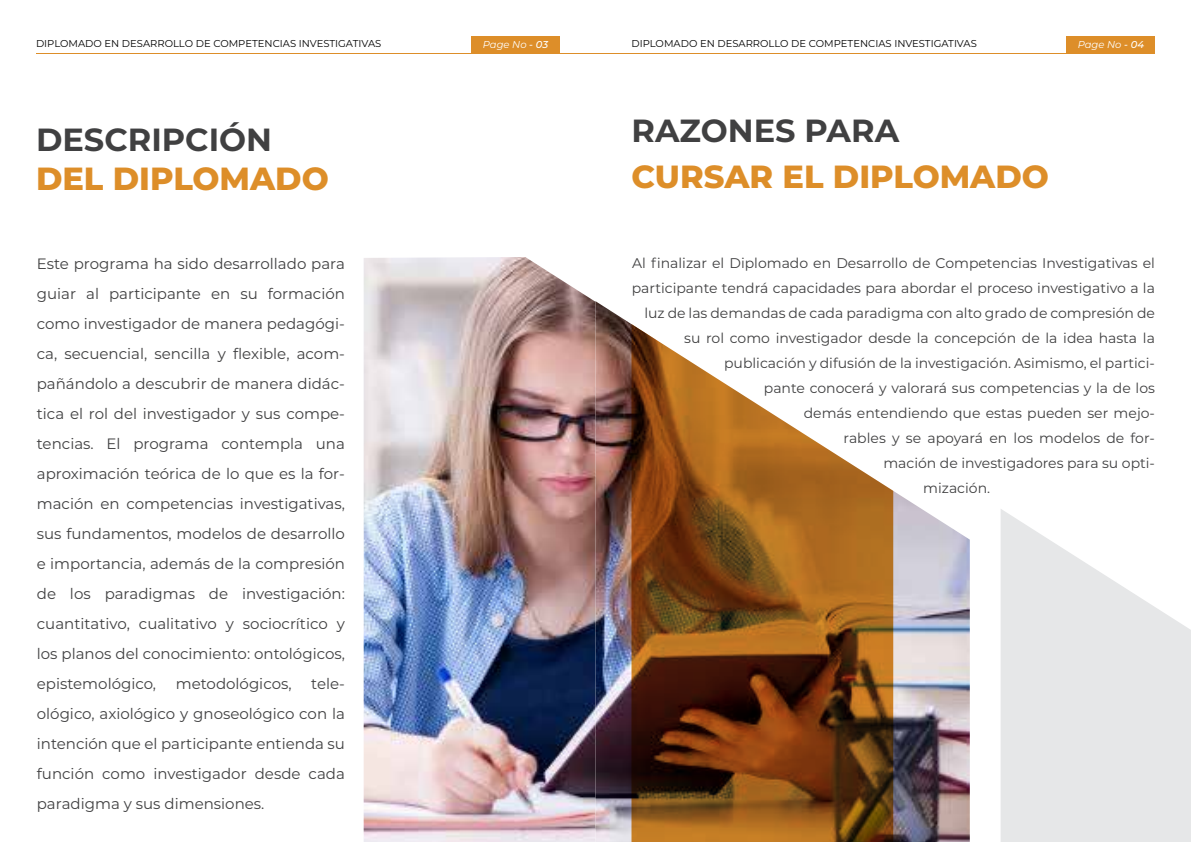
<style>
.page{position:relative;width:1191px;height:842px;background:#fff}
.page>*{position:absolute;margin:0;border:0;box-sizing:border-box;transform-origin:0 0}
.t1{font:800 32px "Montserrat";color:#dd8e29}
.t2{font:700 32px "Montserrat";color:#404041}
.t3{font:15px/30px "Montserrat";color:#404041;text-align:justify}
.t4{font:14px "Montserrat";color:#404041}
.t5{font:10px "Montserrat";color:#000}
.t6{font:italic 10px "Montserrat";color:#fff}
.s1{font-weight:500}
</style>
<div class="page">
<img style="left:364px;top:257px;width:231px;height:585px">
<img style="left:595px;top:301px;width:374px;height:541px">
<svg style="left:1001px;top:509px;width:190px;height:333px;fill:#e6e7e8"></svg>
<hr style="left:36px;top:53px;width:1119px;height:1px;background:#dd8e29">
<div style="left:471px;top:36px;width:88px;height:18px;background:#dd8e29"></div>
<div style="left:1067px;top:36px;width:88px;height:18px;background:#dd8e29"></div>
<svg style="left:631px;top:324px;width:262px;height:518px"></svg>
<p class="t5" style="left:36px;top:36px;width:347px">DIPLOMADO EN DESARROLLO DE COMPETENCIAS INVESTIGATIVAS</p>
<p class="t6" style="left:483px;top:37px;width:67px">Page No <span class="s1">- 03</span></p>
<p class="t5" style="left:631px;top:36px;width:347px">DIPLOMADO EN DESARROLLO DE COMPETENCIAS INVESTIGATIVAS</p>
<p class="t6" style="left:1077px;top:37px;width:68px">Page No <span class="s1">- 04</span></p>
<h1 class="t2" style="left:36px;top:116px;width:238px">DESCRIPCIÓN</h1>
<h1 class="t1" style="left:36px;top:155px;width:294px">DEL DIPLOMADO</h1>
<p class="t3" style="left:37px;top:248px;width:310px">Este programa ha sido desarrollado para guiar al participante en su formación como investigador de manera pedagógi&shy;ca, secuencial, sencilla y flexible, acom&shy;pañándolo a descubrir de manera didác&shy;tica el rol del investigador y sus compe&shy;tencias. El programa contempla una aproximación teórica de lo que es la for&shy;mación en competencias investigativas, sus fundamentos, modelos de desarrollo e importancia, además de la compresión de los paradigmas de investigación: cuantitativo, cualitativo y sociocrítico y los planos del conocimiento: ontológicos, epistemológico,</p>
<p class="t3" style="left:37px;top:668px;width:310px;text-indent:274px">tele&shy;ológico, axiológico y gnoseológico con la intención que el participante entienda su función como investigador desde cada paradigma y sus dimensiones.</p>
<p class="t3" style="left:176px;top:668px;width:117px">metodológicos,</p>
<h1 class="t2" style="left:631px;top:108px;width:269px">RAZONES PARA</h1>
<h1 class="t1" style="left:631px;top:153px;width:419px">CURSAR EL DIPLOMADO</h1>
<p class="t4" style="left:632px;top:254px;width:524px">Al finalizar el Diplomado en Desarrollo de Competencias Investigativas el</p>
<p class="t4" style="left:632px;top:279px;width:524px">participante tendrá capacidades para abordar el proceso investigativo a la</p>
<p class="t4" style="left:644px;top:304px;width:512px">luz de las demandas de cada paradigma con alto grado de compresión de</p>
<p class="t4" style="left:684px;top:329px;width:472px">su rol como investigador desde la concepción de la idea hasta la</p>
<p class="t4" style="left:724px;top:354px;width:432px">publicación y difusión de la investigación. Asimismo, el partici-</p>
<p class="t4" style="left:764px;top:379px;width:392px">pante conocerá y valorará sus competencias y la de los</p>
<p class="t4" style="left:803px;top:404px;width:353px">demás entendiendo que estas pueden ser mejo-</p>
<p class="t4" style="left:843px;top:429px;width:313px">rables y se apoyará en los modelos de for-</p>
<p class="t4" style="left:883px;top:454px;width:273px">mación de investigadores para su opti-</p>
<p class="t4" style="left:923px;top:479px;width:68px">mización.</p>
</div>
